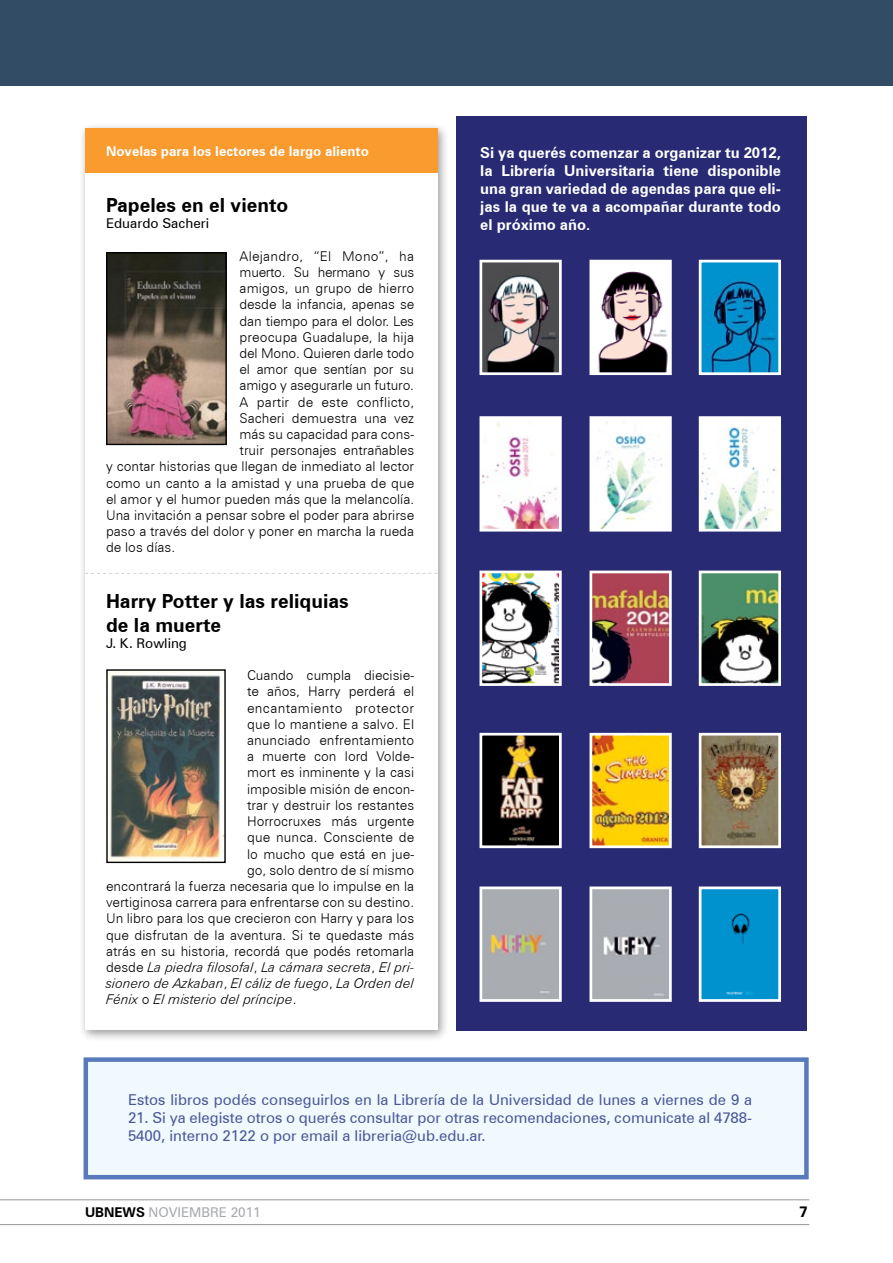
<style>
.page{position:relative;width:893px;height:1263px;background:#fff}
.page>*{position:absolute;margin:0;border:0;box-sizing:border-box;transform-origin:0 0}
.t1{font:700 19.5px/23.4px "Zurich BT";color:#000}
.t2{font:15px/18px "Zurich BT";color:#4a5796}
.t3{font:700 15px/18px "Zurich BT";color:#fff;text-align:justify}
.t4{font:700 15px "Zurich BT";color:#000}
.t5{font:300 13.5px "Zurich BT";color:#000}
.t6{font:italic 300 13.5px "Zurich BT";color:#000}
.t7{font:700 13.5px "Zurich BT";color:#fff}
.t8{font:13.5px "Zurich BT";color:#000}
.t9{font:300 13.5px "Zurich BT";letter-spacing:.03em;color:#000}
.t10{font:300 13.5px "Zurich BT";letter-spacing:.02em;color:#000}
.t11{font:300 13.5px "Zurich BT";letter-spacing:-.02em;color:#000}
.t12{font:13.5px "Zurich BT";color:#a7a9ac}
.s1{font-style:normal}
.s2{font-weight:700;color:#000}
</style>
<div class="page">
<hr style="left:0;top:1199px;width:809px;height:1px;background:#939598">
<hr style="left:0;top:1224px;width:809px;height:1px;background:#939598">
<div style="left:84px;top:1057px;width:725px;height:122px;background:#eff9fe;border:4px solid #587abc"></div>
<div style="left:0;top:0;width:893px;height:85px;background:#314c64"></div>
<div style="left:79px;top:122px;width:370px;height:919px;background:#000;opacity:.4"></div>
<div style="left:85px;top:128px;width:353px;height:902px;background:#fff"></div>
<div style="left:456px;top:116px;width:351px;height:914px;background:#282a73"></div>
<img style="left:483px;top:264px;width:75px;height:107px">
<div style="left:479px;top:260px;width:83px;height:115px;border:3px solid #fff"></div>
<img style="left:593px;top:264px;width:75px;height:107px">
<div style="left:589px;top:260px;width:83px;height:115px;border:3px solid #fff"></div>
<img style="left:703px;top:264px;width:74px;height:107px">
<div style="left:699px;top:260px;width:82px;height:115px;border:3px solid #fff"></div>
<img style="left:483px;top:420px;width:75px;height:107px">
<div style="left:479px;top:416px;width:83px;height:115px;border:3px solid #fff"></div>
<img style="left:593px;top:420px;width:75px;height:107px">
<div style="left:589px;top:416px;width:83px;height:115px;border:3px solid #fff"></div>
<img style="left:703px;top:420px;width:74px;height:107px">
<div style="left:699px;top:416px;width:82px;height:115px;border:3px solid #fff"></div>
<img style="left:483px;top:575px;width:75px;height:107px">
<div style="left:479px;top:571px;width:83px;height:115px;border:3px solid #fff"></div>
<img style="left:593px;top:575px;width:75px;height:107px">
<div style="left:589px;top:571px;width:83px;height:115px;border:3px solid #fff"></div>
<img style="left:703px;top:575px;width:74px;height:107px">
<div style="left:699px;top:571px;width:82px;height:115px;border:3px solid #fff"></div>
<img style="left:483px;top:737px;width:75px;height:107px">
<div style="left:479px;top:733px;width:83px;height:115px;border:3px solid #fff"></div>
<img style="left:593px;top:737px;width:75px;height:107px">
<div style="left:589px;top:733px;width:83px;height:115px;border:3px solid #fff"></div>
<img style="left:703px;top:737px;width:74px;height:107px">
<div style="left:699px;top:733px;width:82px;height:115px;border:3px solid #fff"></div>
<img style="left:483px;top:890px;width:75px;height:108px">
<div style="left:479px;top:886px;width:83px;height:116px;border:3px solid #fff"></div>
<img style="left:593px;top:890px;width:75px;height:108px">
<div style="left:589px;top:886px;width:83px;height:116px;border:3px solid #fff"></div>
<div style="left:703px;top:890px;width:74px;height:108px;background:#0092cf"></div>
<div style="left:699px;top:886px;width:82px;height:116px;border:3px solid #fff"></div>
<div style="left:85px;top:128px;width:352px;height:45px;background:#f99b2f"></div>
<svg style="left:85px;top:573px;width:352px;height:1px"></svg>
<img style="left:108px;top:254px;width:117px;height:189px">
<div style="left:106px;top:252px;width:121px;height:193px;border:1px solid #000"></div>
<img style="left:108px;top:671px;width:116px;height:190px">
<p class="t7" style="left:106px;top:143px;width:264px">Novelas para los lectores de largo aliento</p>
<h1 class="t1" style="left:106px;top:193px;width:184px">Papeles en el viento</h1>
<p class="t8" style="left:106px;top:215px;width:105px">Eduardo Sacheri</p>
<p class="t10" style="left:240px;top:248px;width:176px">Alejandro, “El Mono”, ha</p>
<p class="t11" style="left:240px;top:264px;width:176px">muerto. Su hermano y sus</p>
<p class="t5" style="left:240px;top:280px;width:176px">amigos, un grupo de hierro</p>
<p class="t5" style="left:240px;top:296px;width:176px">desde la infancia, apenas se</p>
<p class="t5" style="left:240px;top:313px;width:176px">dan tiempo para el dolor. Les</p>
<p class="t5" style="left:240px;top:329px;width:176px">preocupa Guadalupe, la hija</p>
<p class="t5" style="left:240px;top:345px;width:176px">del Mono. Quieren darle todo</p>
<p class="t5" style="left:240px;top:361px;width:176px">el amor que sentían por su</p>
<p class="t5" style="left:240px;top:377px;width:176px">amigo y asegurarle un futuro.</p>
<p class="t5" style="left:240px;top:394px;width:176px">A partir de este conflicto,</p>
<p class="t5" style="left:240px;top:410px;width:176px">Sacheri demuestra una vez</p>
<p class="t5" style="left:240px;top:426px;width:176px">más su capacidad para cons-</p>
<p class="t5" style="left:240px;top:442px;width:176px">truir personajes entrañables</p>
<p class="t5" style="left:106px;top:458px;width:310px">y contar historias que llegan de inmediato al lector</p>
<p class="t5" style="left:106px;top:475px;width:310px">como un canto a la amistad y una prueba de que</p>
<p class="t5" style="left:106px;top:491px;width:310px">el amor y el humor pueden más que la melancolía.</p>
<p class="t5" style="left:106px;top:507px;width:310px">Una invitación a pensar sobre el poder para abrirse</p>
<p class="t5" style="left:106px;top:523px;width:310px">paso a través del dolor y poner en marcha la rueda</p>
<p class="t5" style="left:106px;top:539px;width:71px">de los días.</p>
<h1 class="t1" style="left:106px;top:589px;width:244px">Harry Potter y las reliquias de la muerte</h1>
<p class="t8" style="left:106px;top:635px;width:82px">J. K. Rowling</p>
<p class="t5" style="left:247px;top:667px;width:169px">Cuando cumpla diecisie-</p>
<p class="t5" style="left:247px;top:683px;width:169px">te años, Harry perderá el</p>
<p class="t9" style="left:247px;top:700px;width:169px">encantamiento protector</p>
<p class="t5" style="left:247px;top:716px;width:169px">que lo mantiene a salvo. El</p>
<p class="t5" style="left:247px;top:732px;width:169px">anunciado enfrentamiento</p>
<p class="t5" style="left:247px;top:748px;width:169px">a muerte con lord Volde-</p>
<p class="t5" style="left:247px;top:764px;width:169px">mort es inminente y la casi</p>
<p class="t5" style="left:247px;top:781px;width:169px">imposible misión de encon-</p>
<p class="t5" style="left:247px;top:797px;width:169px">trar y destruir los restantes</p>
<p class="t5" style="left:247px;top:813px;width:169px">Horrocruxes más urgente</p>
<p class="t5" style="left:247px;top:829px;width:169px">que nunca. Consciente de</p>
<p class="t5" style="left:247px;top:845px;width:169px">lo mucho que está en jue-</p>
<p class="t5" style="left:247px;top:862px;width:169px">go, solo dentro de sí mismo</p>
<p class="t5" style="left:106px;top:878px;width:310px">encontrará la fuerza necesaria que lo impulse en la</p>
<p class="t5" style="left:106px;top:894px;width:310px">vertiginosa carrera para enfrentarse con su destino.</p>
<p class="t5" style="left:106px;top:910px;width:310px">Un libro para los que crecieron con Harry y para los</p>
<p class="t5" style="left:106px;top:926px;width:310px">que disfrutan de la aventura. Si te quedaste más</p>
<p class="t5" style="left:106px;top:943px;width:310px">atrás en su historia, recordá que podés retomarla</p>
<p class="t6" style="left:106px;top:959px;width:310px"><span class="s1">desde</span> La piedra filosofal<span class="s1">,</span> La cámara secreta<span class="s1">,</span> El pri-</p>
<p class="t6" style="left:106px;top:975px;width:310px">sionero de Azkaban<span class="s1">,</span> El cáliz de fuego<span class="s1">,</span> La Orden del</p>
<p class="t6" style="left:106px;top:991px;width:192px">Fénix <span class="s1">o</span> El misterio del príncipe<span class="s1">.</span></p>
<p class="t3" style="left:480px;top:144px;width:302px">Si ya querés comenzar a organizar tu 2012, la Librería Universitaria tiene disponible una gran variedad de agendas para que eli&shy;jas la que te va a acompañar durante todo el próximo año.</p>
<p class="t2" style="left:128px;top:1090px;width:626px">Estos libros podés conseguirlos en la Librería de la Universidad de lunes a viernes de 9 a</p>
<p class="t2" style="left:128px;top:1108px;width:626px">21. Si ya elegiste otros o querés consultar por otras recomendaciones, comunicate al 4788-<br>5400, interno 2122 o por email a libreria@ub.edu.ar.</p>
<p class="t12" style="left:85px;top:1204px;width:177px"><span class="s2">UBNEWS</span> NOVIEMBRE 2011</p>
<p class="t4" style="left:800px;top:1203px;width:10px">7</p>
</div>
